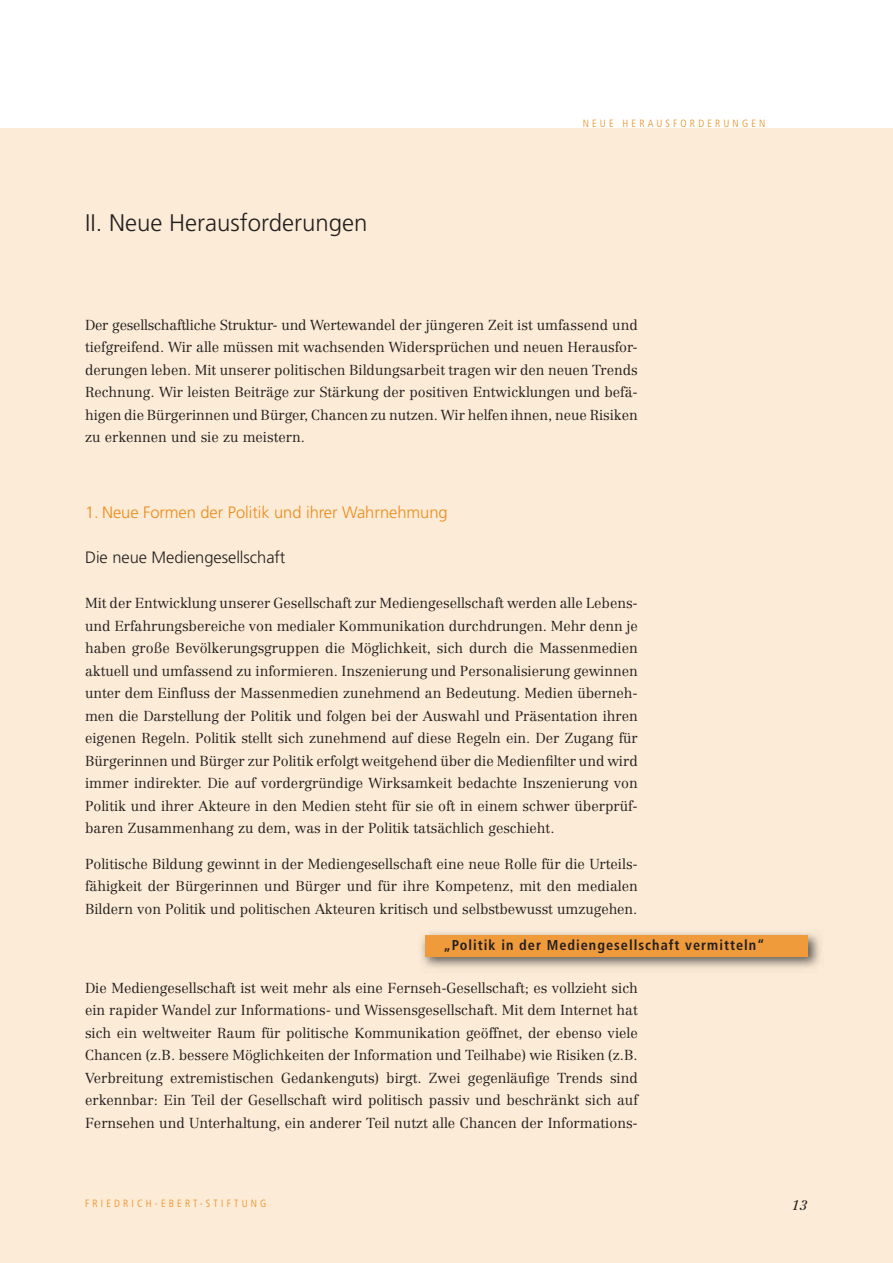
<style>
.page{position:relative;width:893px;height:1263px;background:#fcebd6}
.page>*{position:absolute;margin:0;border:0;box-sizing:border-box;transform-origin:0 0}
.t1{font:300 24px "Frutiger";color:#231f20}
.t2{font:300 16.5px "Frutiger";letter-spacing:-.005em;color:#eb8c1b}
.t3{font:300 16.5px "Frutiger";letter-spacing:-.005em;color:#231f20}
.t4{font:300 14.25px/22.5px "Centennial";letter-spacing:-.005em;color:#231f20;text-align:justify}
.t5{font:700 condensed 14.25px "Frutiger";letter-spacing:.07em;color:#231f20}
.t6{font:italic 13.5px "Centennial";color:#231f20}
.t7{font:300 condensed 10.5px "Frutiger";letter-spacing:.3em;color:#eb8c1b}
</style>
<div class="page">
<div style="left:0;top:0;width:893px;height:128px;background:#fff"></div>
<img style="left:421px;top:933px;width:400px;height:35px">
<div style="left:425px;top:935px;width:383px;height:22px;background:#ef9b3c"></div>
<h1 class="t1" style="left:85px;top:213px;width:284px">II. Neue Herausforderungen</h1>
<p class="t7" style="left:583px;top:119px;width:184px">NEUE HERAUSFORDERUNGEN</p>
<p class="t4" style="left:85px;top:315px;width:554px">Der gesellschaftliche Struktur- und Wertewandel der jüngeren Zeit ist umfassend und tiefgreifend. Wir alle müssen mit wachsenden Widersprüchen und neuen Herausfor&shy;derungen leben. Mit unserer politischen Bildungsarbeit tragen wir den neuen Trends Rechnung. Wir leisten Beiträge zur Stärkung der positiven Entwicklungen und befä&shy;higen die Bürgerinnen und Bürger, Chancen zu nutzen. Wir helfen ihnen, neue Risiken zu erkennen und sie zu meistern.</p>
<p class="t2" style="left:85px;top:506px;width:364px">1. Neue Formen der Politik und ihrer Wahrnehmung</p>
<p class="t3" style="left:85px;top:551px;width:202px">Die neue Mediengesellschaft</p>
<p class="t4" style="left:85px;top:593px;width:554px">Mit der Entwicklung unserer Gesellschaft zur Mediengesellschaft werden alle Lebens&shy;und Erfahrungsbereiche von medialer Kommunikation durchdrungen. Mehr denn je haben große Bevölkerungsgruppen die Möglichkeit, sich durch die Massenmedien aktuell und umfassend zu informieren. Inszenierung und Personalisierung gewinnen unter dem Einfluss der Massenmedien zunehmend an Bedeutung. Medien überneh&shy;men die Darstellung der Politik und folgen bei der Auswahl und Präsentation ihren eigenen Regeln. Politik stellt sich zunehmend auf diese Regeln ein. Der Zugang für Bürgerinnen und Bürger zur Politik erfolgt weitgehend über die Medienfilter und wird immer indirekter. Die auf vordergründige Wirksamkeit bedachte Inszenierung von Politik und ihrer Akteure in den Medien steht für sie oft in einem schwer überprüf&shy;baren Zusammenhang zu dem, was in der Politik tatsächlich geschieht.</p>
<p class="t4" style="left:85px;top:853px;width:554px">Politische Bildung gewinnt in der Mediengesellschaft eine neue Rolle für die Urteils&shy;fähigkeit der Bürgerinnen und Bürger und für ihre Kompetenz, mit den medialen Bildern von Politik und politischen Akteuren kritisch und selbstbewusst umzugehen.</p>
<p class="t5" style="left:444px;top:940px;width:323px">„Politik in der Mediengesellschaft vermitteln“</p>
<p class="t4" style="left:85px;top:977px;width:554px">Die Mediengesellschaft ist weit mehr als eine Fernseh-Gesellschaft; es vollzieht sich ein rapider Wandel zur Informations- und Wissensgesellschaft. Mit dem Internet hat sich ein weltweiter Raum für politische Kommunikation geöffnet, der ebenso viele Chancen (z.B. bessere Möglichkeiten der Information und Teilhabe) wie Risiken (z.B.<br>Verbreitung extremistischen Gedankenguts) birgt. Zwei gegenläufige Trends sind erkennbar: Ein Teil der Gesellschaft wird politisch passiv und beschränkt sich auf Fernsehen und Unterhaltung, ein anderer Teil nutzt alle Chancen der Informations-</p>
<p class="t7" style="left:85px;top:1199px;width:183px">FRIEDRICH-EBERT-STIFTUNG</p>
<p class="t6" style="left:792px;top:1199px;width:17px">13</p>
</div>
